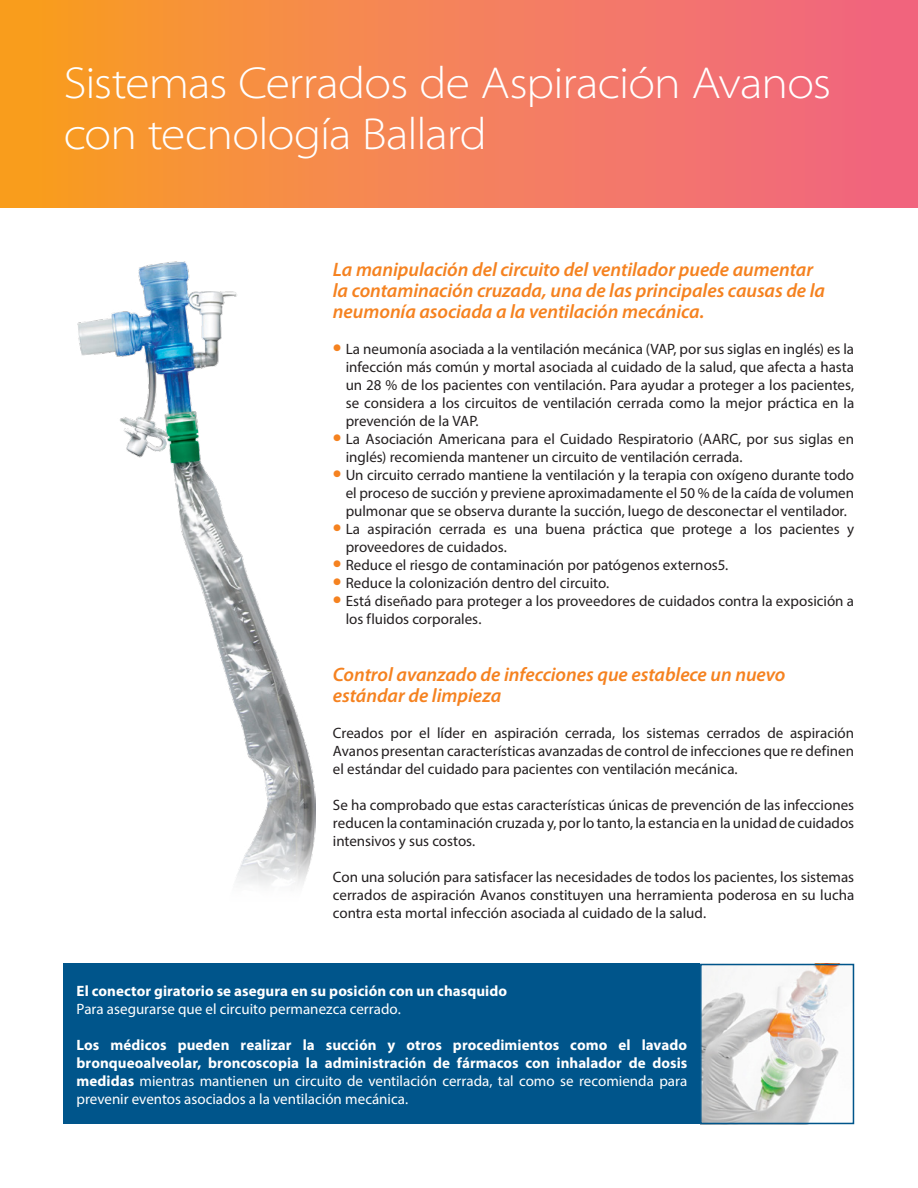
<style>
.page{position:relative;width:918px;height:1188px;background:#fff}
.page>*{position:absolute;margin:0;border:0;box-sizing:border-box;transform-origin:0 0}
.t1{font:300 semi-expanded 45px/51px "Myriad Pro";letter-spacing:-.02em;color:#fff}
.t2{font:italic 600 19.5px/21px "Myriad Pro";letter-spacing:-.005em;color:#f58220}
.t3{font:15px/18px "Myriad Pro";color:#231f20;text-align:justify}
.t4{font:700 15px/18px "Myriad Pro";letter-spacing:.005em;color:#fff;text-align:justify}
.t5{font:15px "Myriad Pro";color:#fff}
.s1{font-weight:900;font-size:24px;color:#f58220}
.s2{font-weight:400}
</style>
<div class="page">
<div style="left:0;top:0;width:918px;height:208px;background:linear-gradient(to right,#f9a023,#f06489)"></div>
<img style="left:77px;top:262px;width:239px;height:624px">
<div style="left:64px;top:964px;width:636px;height:160px;background:#00558b"></div>
<img style="left:703px;top:967px;width:140px;height:154px">
<div style="left:700px;top:964px;width:154px;height:160px;border:2px solid #00558b"></div>
<h1 class="t1" style="left:64px;top:58px;width:769px">Sistemas Cerrados de Aspiración Avanos con tecnología Ballard</h1>
<h2 class="t2" style="left:333px;top:259px;width:494px">La manipulación del circuito del ventilador puede aumentar la contaminación cruzada, una de las principales causas de la neumonía asociada a la ventilación mecánica.</h2>
<p class="t3" style="left:346px;top:340px;width:510px;text-indent:-13px"><span class="s1">•</span> La neumonía asociada a la ventilación mecánica (VAP, por sus siglas en inglés) es la infección más común y mortal asociada al cuidado de la salud, que afecta a hasta un 28 % de los pacientes con ventilación. Para ayudar a proteger a los pacientes, se considera a los circuitos de ventilación cerrada como la mejor práctica en la prevención de la VAP.</p>
<p class="t3" style="left:346px;top:430px;width:510px;text-indent:-13px"><span class="s1">•</span> La Asociación Americana para el Cuidado Respiratorio (AARC, por sus siglas en inglés) recomienda mantener un circuito de ventilación cerrada.</p>
<p class="t3" style="left:346px;top:466px;width:510px;text-indent:-13px"><span class="s1">•</span> Un circuito cerrado mantiene la ventilación y la terapia con oxígeno durante todo el proceso de succión y previene aproximadamente el 50 % de la caída de volumen pulmonar que se observa durante la succión, luego de desconectar el ventilador.</p>
<p class="t3" style="left:346px;top:520px;width:510px;text-indent:-13px"><span class="s1">•</span> La aspiración cerrada es una buena práctica que protege a los pacientes y proveedores de cuidados.</p>
<p class="t3" style="left:333px;top:556px;width:397px"><span class="s1">•</span> Reduce el riesgo de contaminación por patógenos externos5.</p>
<p class="t3" style="left:333px;top:574px;width:278px"><span class="s1">•</span> Reduce la colonización dentro del circuito.</p>
<p class="t3" style="left:346px;top:592px;width:510px;text-indent:-13px"><span class="s1">•</span> Está diseñado para proteger a los proveedores de cuidados contra la exposición a los fluidos corporales.</p>
<h2 class="t2" style="left:333px;top:664px;width:454px">Control avanzado de infecciones que establece un nuevo estándar de limpieza</h2>
<p class="t3" style="left:333px;top:724px;width:523px">Creados por el líder en aspiración cerrada, los sistemas cerrados de aspiración Avanos presentan características avanzadas de control de infecciones que re definen el estándar del cuidado para pacientes con ventilación mecánica.</p>
<p class="t3" style="left:333px;top:796px;width:523px">Se ha comprobado que estas características únicas de prevención de las infecciones reducen la contaminación cruzada y, por lo tanto, la estancia en la unidad de cuidados intensivos y sus costos.</p>
<p class="t3" style="left:333px;top:868px;width:523px">Con una solución para satisfacer las necesidades de todos los pacientes, los sistemas cerrados de aspiración Avanos constituyen una herramienta poderosa en su lucha contra esta mortal infección asociada al cuidado de la salud.</p>
<p class="t4" style="left:77px;top:981px;width:432px">El conector giratorio se asegura en su posición con un chasquido</p>
<p class="t5" style="left:77px;top:999px;width:326px">Para asegurarse que el circuito permanezca cerrado.</p>
<p class="t4" style="left:77px;top:1035px;width:612px">Los médicos pueden realizar la succión y otros procedimientos como el lavado bronqueoalveolar, broncoscopia la administración de fármacos con inhalador de dosis medidas <span class="s2">mientras mantienen un circuito de ventilación cerrada, tal como se recomienda para prevenir eventos asociados a la ventilación mecánica.</span></p>
</div>
